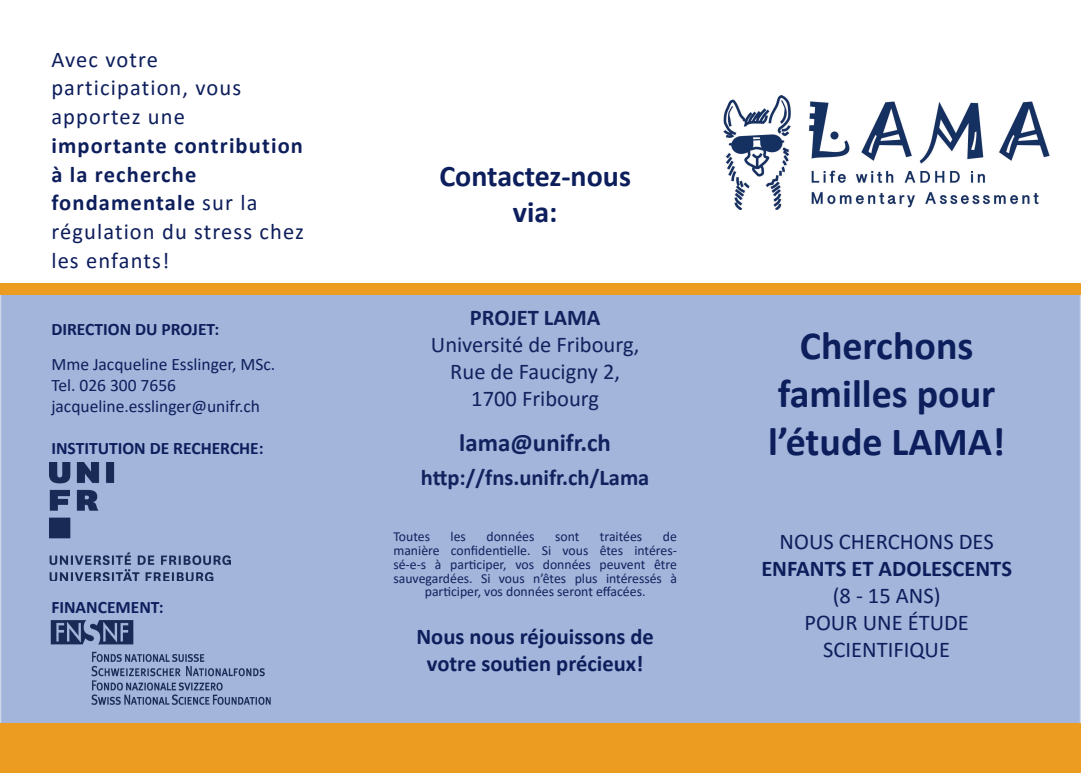
<style>
.page{position:relative;width:1081px;height:773px;background:#fff}
.page>*{position:absolute;margin:0;border:0;box-sizing:border-box;transform-origin:0 0}
.t1{font:700 40px/48px "Calibri";color:#0d1e5c;text-align:center}
.t2{font:700 30px/36px "Calibri";color:#0d1e5c;text-align:center}
.t3{font:700 25px "Calibri";color:#11225e}
.t4{font:700 22.5px/28.8px "Calibri";letter-spacing:.05em;color:#0d1e5c}
.t5{font:700 22.5px/27px "Calibri";color:#0d1e5c;text-align:center}
.t6{font:22.5px/27px "Calibri";color:#0d1e5c;text-align:center}
.t7{font:22.5px/27px "Calibri";color:#11225e;text-align:center}
.t8{font:22.5px/28.8px "Calibri";letter-spacing:.05em;color:#0d1e5c}
.t9{font:700 22.5px "Calibri";color:#11225e}
.t10{font:17.5px/21px "Calibri";color:#0d1e5c}
.t11{font:700 17.5px "Calibri";color:#0d1e5c}
.t12{font:13.75px "Calibri";color:#11225e}
.s1{font-weight:400}
</style>
<div class="page">
<div style="left:0;top:295px;width:1081px;height:428px;background:#a3b5da"></div>
<div style="left:0;top:723px;width:1081px;height:49px;background:#ec9c20"></div>
<div style="left:0;top:283px;width:1081px;height:12px;background:#ec9c20"></div>
<img style="left:50px;top:462px;width:180px;height:119px">
<img style="left:723px;top:96px;width:326px;height:114px">
<img style="left:50px;top:618px;width:222px;height:89px">
<h3 class="t8" style="left:51px;top:44px;width:191px">Avec votre participation, vous apportez une</h3>
<h3 class="t4" style="left:51px;top:130px;width:254px">importante contribution à la recherche fondamentale <span class="s1">sur la régulation du stress chez les enfants!</span></h3>
<p class="t11" style="left:51px;top:316px;width:169px">DIRECTION DU PROJET:</p>
<p class="t10" style="left:51px;top:353px;width:225px">Mme Jacqueline Esslinger, MSc.<br>Tel. 026 300 7656 jacqueline.esslinger@unifr.ch</p>
<p class="t11" style="left:51px;top:436px;width:214px">INSTITUTION DE RECHERCHE:</p>
<p class="t11" style="left:51px;top:594px;width:114px">FINANCEMENT:</p>
<h2 class="t2" style="left:439px;top:157px;width:193px">Contactez-nous via:</h2>
<h3 class="t9" style="left:470px;top:302px;width:132px">PROJET LAMA</h3>
<h3 class="t7" style="left:431px;top:331px;width:210px">Université de Fribourg,<br>Rue de Faucigny 2,<br>1700 Fribourg</h3>
<h3 class="t3" style="left:459px;top:424px;width:153px">lama@unifr.ch</h3>
<h3 class="t9" style="left:421px;top:461px;width:230px">http://fns.unifr.ch/Lama</h3>
<p class="t12" style="left:393px;top:527px;width:38px">Toutes</p>
<p class="t12" style="left:450px;top:527px;width:17px">les</p>
<p class="t12" style="left:486px;top:527px;width:49px">données</p>
<p class="t12" style="left:555px;top:527px;width:26px">sont</p>
<p class="t12" style="left:600px;top:527px;width:44px">traitées</p>
<p class="t12" style="left:663px;top:527px;width:16px">de</p>
<p class="t12" style="left:393px;top:541px;width:285px">manière confidentielle. Si vous êtes intéres-</p>
<p class="t12" style="left:393px;top:554px;width:285px">sé-e-s à participer, vos données peuvent être</p>
<p class="t12" style="left:393px;top:568px;width:285px">sauvegardées. Si vous n’êtes plus intéressés à</p>
<p class="t12" style="left:425px;top:582px;width:222px">participer, vos données seront effacées.</p>
<h3 class="t5" style="left:416px;top:622px;width:239px">Nous nous réjouissons de votre soutien précieux!</h3>
<h1 class="t1" style="left:768px;top:320px;width:238px">Cherchons familles pour l’étude LAMA!</h1>
<h3 class="t6" style="left:779px;top:527px;width:216px">NOUS CHERCHONS DES</h3>
<h3 class="t5" style="left:761px;top:554px;width:252px">ENFANTS ET ADOLESCENTS</h3>
<h3 class="t6" style="left:804px;top:581px;width:166px">(8 - 15 ANS)<br>POUR UNE ÉTUDE<br>SCIENTIFIQUE</h3>
</div>
